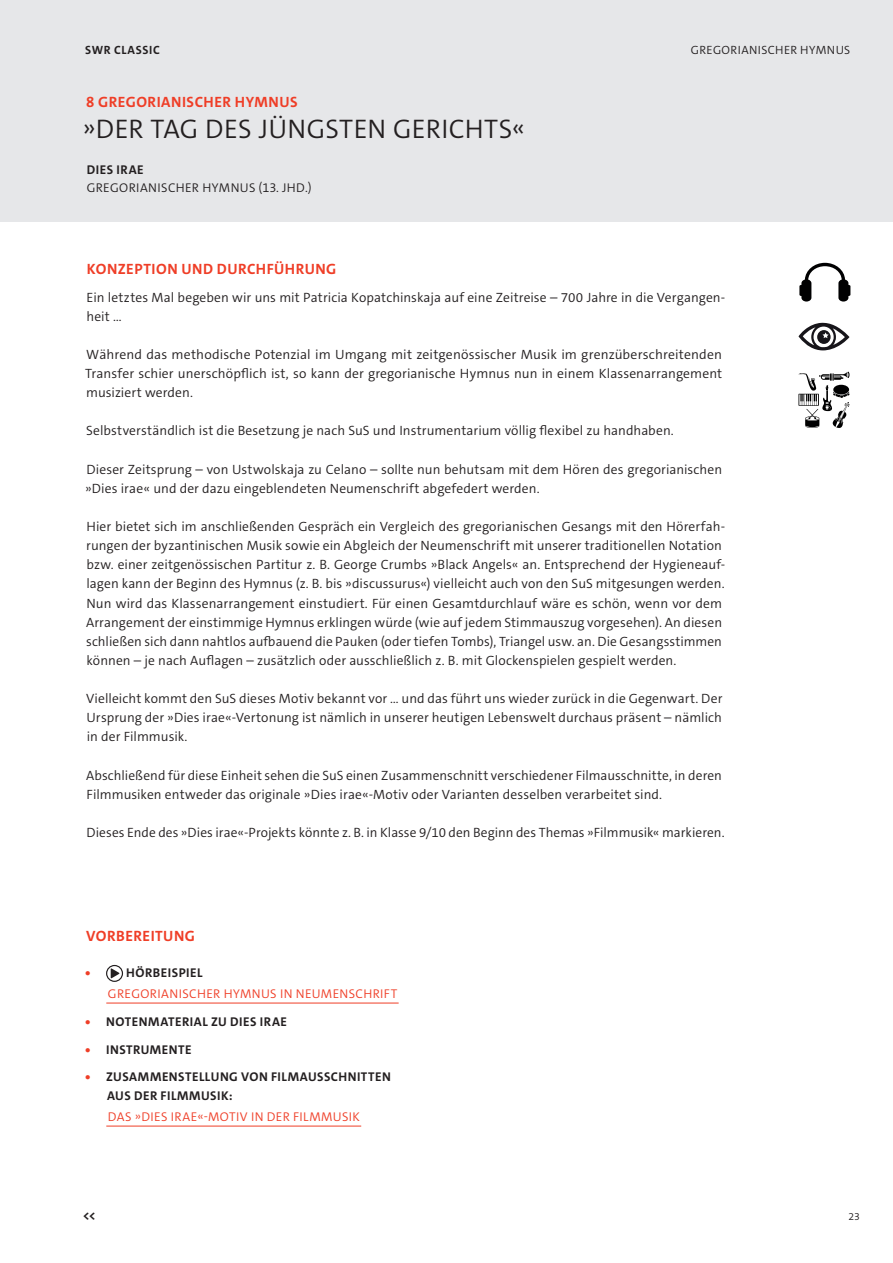
<style>
.page{position:relative;width:893px;height:1263px;background:#fff}
.page>*{position:absolute;margin:0;border:0;box-sizing:border-box;transform-origin:0 0}
.t1{font:300 27px "The Sans C5";letter-spacing:.01em;color:#231f20}
.t2{font:700 15px "The Sans C5";letter-spacing:.035em;color:#ef3e27}
.t3{font:300 13.5px/19.2px "The Sans C5";letter-spacing:.005em;color:#231f20}
.t4{font:700 12.75px/19.2px "The Sans C5";letter-spacing:.04em;color:#231f20}
.t5{font:300 12.75px "The Sans C5";letter-spacing:.03em;color:#ef3e27}
.t6{font:300 12.75px "The Sans C5";letter-spacing:.03em;color:#231f20}
.t7{font:800 12.75px "The Mix C5";color:#ef3e27}
.t8{font:300 12px "The Sans C5";letter-spacing:.03em;color:#231f20}
.t9{font:700 12px "The Mix C5";letter-spacing:.05em;color:#231f20}
.t10{font:300 10.5px "The Sans B4";color:#231f20}
.s1{font-family:"The Mix C5";font-weight:800;color:#ef3e27}
</style>
<div class="page">
<div style="left:0;top:0;width:893px;height:221px;background:#e6e7e9"></div>
<hr style="left:106px;top:1003px;width:293px;height:1px;background:#ef3e27">
<hr style="left:106px;top:1126px;width:255px;height:1px;background:#ef3e27">
<svg style="left:106px;top:965px;width:17px;height:17px"></svg>
<svg style="left:798px;top:322px;width:51px;height:28px"></svg>
<svg style="left:799px;top:263px;width:51px;height:39px"></svg>
<svg style="left:798px;top:372px;width:51px;height:56px"></svg>
<p class="t9" style="left:85px;top:42px;width:76px">SWR CLASSIC</p>
<p class="t2" style="left:86px;top:92px;width:213px">8 GREGORIANISCHER HYMNUS</p>
<h1 class="t1" style="left:82px;top:112px;width:444px">»DER TAG DES JÜNGSTEN GERICHTS«</h1>
<p class="t4" style="left:87px;top:160px;width:58px">DIES IRAE</p>
<p class="t6" style="left:87px;top:179px;width:226px">GREGORIANISCHER HYMNUS (13. JHD.)</p>
<p class="t8" style="left:691px;top:42px;width:161px">GREGORIANISCHER HYMNUS</p>
<p class="t2" style="left:87px;top:259px;width:251px">KONZEPTION UND DURCHFÜHRUNG</p>
<p class="t3" style="left:87px;top:287px;width:640px">Ein letztes Mal begeben wir uns mit Patricia Kopatchinskaja auf eine Zeitreise – 700 Jahre in die Vergangen&shy;heit …</p>
<p class="t3" style="left:85px;top:345px;width:639px;text-align:justify">Während das methodische Potenzial im Umgang mit zeitgenössischer Musik im grenzüberschreitenden Transfer schier unerschöpflich ist, so kann der gregorianische Hymnus nun in einem Klassenarrangement musiziert werden.</p>
<p class="t3" style="left:86px;top:421px;width:589px">Selbstverständlich ist die Besetzung je nach SuS und Instrumentarium völlig flexibel zu handhaben.</p>
<p class="t3" style="left:85px;top:460px;width:639px">Dieser Zeitsprung – von Ustwolskaja zu Celano – sollte nun behutsam mit dem Hören des gregorianischen »Dies irae« und der dazu eingeblendeten Neumenschrift abgefedert werden.</p>
<p class="t3" style="left:86px;top:517px;width:641px">Hier bietet sich im anschließenden Gespräch ein Vergleich des gregorianischen Gesangs mit den Hörerfah&shy;rungen der byzantinischen Musik sowie ein Abgleich der Neumenschrift mit unserer traditionellen Notation bzw. einer zeitgenössischen Partitur z. B. George Crumbs »Black Angels« an. Entsprechend der Hygieneauf&shy;lagen kann der Beginn des Hymnus (z. B. bis »discussurus«) vielleicht auch von den SuS mitgesungen werden.<br>Nun wird das Klassenarrangement einstudiert. Für einen Gesamtdurchlauf wäre es schön, wenn vor dem Arrangement der einstimmige Hymnus erklingen würde (wie auf jedem Stimmauszug vorgesehen). An diesen schließen sich dann nahtlos aufbauend die Pauken (oder tiefen Tombs), Triangel usw. an. Die Gesangsstimmen können – je nach Auflagen – zusätzlich oder ausschließlich z. B. mit Glockenspielen gespielt werden.</p>
<p class="t3" style="left:86px;top:689px;width:638px;text-align:justify">Vielleicht kommt den SuS dieses Motiv bekannt vor … und das führt uns wieder zurück in die Gegenwart. Der Ursprung der »Dies irae«-Vertonung ist nämlich in unserer heutigen Lebenswelt durchaus präsent – nämlich in der Filmmusik.</p>
<p class="t3" style="left:86px;top:766px;width:637px">Abschließend für diese Einheit sehen die SuS einen Zusammenschnitt verschiedener Filmausschnitte, in deren<br>Filmmusiken entweder das originale »Dies irae«-Motiv oder Varianten desselben verarbeitet sind.</p>
<p class="t3" style="left:87px;top:823px;width:640px">Dieses Ende des »Dies irae«-Projekts könnte z. B. in Klasse 9/10 den Beginn des Themas »Filmmusik« markieren.</p>
<p class="t2" style="left:86px;top:926px;width:110px">VORBEREITUNG</p>
<p class="t7" style="left:85px;top:965px;width:7px">•</p>
<p class="t4" style="left:126px;top:963px;width:78px">HÖRBEISPIEL</p>
<p class="t5" style="left:108px;top:986px;width:291px">GREGORIANISCHER HYMNUS IN NEUMENSCHRIFT</p>
<p class="t4" style="left:85px;top:1012px;width:203px"><span class="s1">•</span> NOTENMATERIAL ZU DIES IRAE</p>
<p class="t4" style="left:85px;top:1040px;width:108px"><span class="s1">•</span> INSTRUMENTE</p>
<p class="t4" style="left:107px;top:1067px;width:285px;text-indent:-22px"><span class="s1">•</span> ZUSAMMENSTELLUNG VON FILMAUSSCHNITTEN<br>AUS DER FILMMUSIK:</p>
<p class="t5" style="left:108px;top:1109px;width:253px">DAS »DIES IRAE«-MOTIV IN DER FILMMUSIK</p>
<p class="t4" style="left:83px;top:1207px;width:14px">&lt;&lt;</p>
<p class="t10" style="left:848px;top:1211px;width:13px">23</p>
</div>
